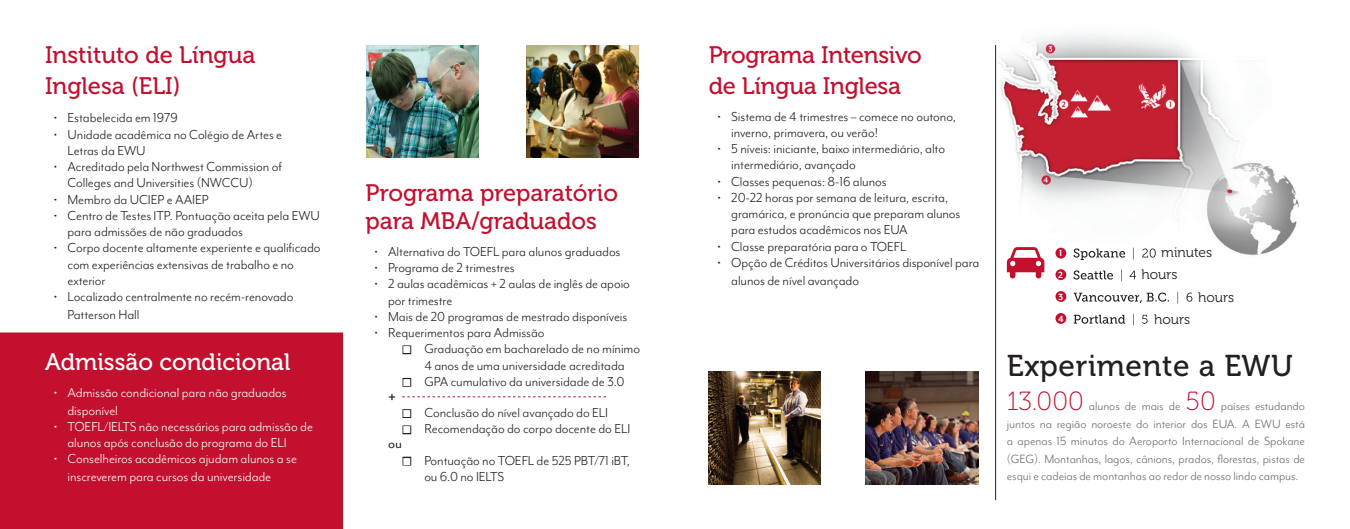
<style>
.page{position:relative;width:1350px;height:529px;background:#fff}
.page>*{position:absolute;margin:0;border:0;box-sizing:border-box;transform-origin:0 0}
.t1{font:30px "Museo 500";letter-spacing:.02em;color:#231f20}
.t2{font:23.75px/31.5px "Museo 500";color:#c3102f}
.t3{font:23.75px "Museo 500";color:#fff}
.t4{font:700 17.5px "Mr Eaves Mod OT";color:#231f20}
.t5{font:15px/16.2px "Mr Eaves Mod OT";letter-spacing:-.005em;color:#231f20}
.t6{font:15px/18px "Mr Eaves Mod OT";letter-spacing:-.005em;color:#fff}
.t7{font:15px "Mr Eaves Mod OT";color:#231f20}
.t8{font:13.75px/17.5px "Mr Eaves Mod OT";letter-spacing:-.005em;color:#6c6d70;text-align:justify}
.t9{font:13.75px "Museo 300";color:#231f20}
.t10{font:700 10.38px "Mr Eaves Mod OT";color:#fff}
.s1{color:#fff}
.s2{font-size:7.5px}
.s3{font-family:"Museo 100";font-size:26.25px;color:#c3102f}
</style>
<div class="page">
<div style="left:0;top:332px;width:343px;height:197px;background:#c3102f"></div>
<img style="left:998px;top:34px;width:301px;height:292px">
<svg style="left:1007px;top:247px;width:37px;height:32px"></svg>
<svg style="left:1074px;top:248px;width:82px;height:12px"></svg>
<div style="left:1055px;top:248px;width:11px;height:10px;background:#c3102f;border-radius:50%"></div>
<svg style="left:1074px;top:269px;width:62px;height:12px"></svg>
<div style="left:1055px;top:269px;width:11px;height:11px;background:#c3102f;border-radius:50%"></div>
<svg style="left:1074px;top:292px;width:118px;height:11px"></svg>
<div style="left:1055px;top:291px;width:11px;height:11px;background:#c3102f;border-radius:50%"></div>
<svg style="left:1074px;top:314px;width:74px;height:11px"></svg>
<div style="left:1055px;top:313px;width:11px;height:11px;background:#c3102f;border-radius:50%"></div>
<div style="left:403px;top:345px;width:8px;height:9px;border:2px solid #231f20"></div>
<div style="left:403px;top:378px;width:8px;height:9px;border:2px solid #231f20"></div>
<div style="left:403px;top:409px;width:8px;height:9px;border:2px solid #231f20"></div>
<div style="left:403px;top:425px;width:8px;height:9px;border:2px solid #231f20"></div>
<div style="left:403px;top:457px;width:8px;height:8px;border:2px solid #231f20"></div>
<img style="left:526px;top:45px;width:113px;height:113px">
<img style="left:367px;top:45px;width:112px;height:112px">
<img style="left:866px;top:371px;width:112px;height:113px">
<img style="left:709px;top:372px;width:112px;height:112px">
<hr style="left:995px;top:45px;width:1px;height:455px;background:#231f20">
<svg style="left:402px;top:396px;width:204px;height:1px"></svg>
<h2 class="t2" style="left:45px;top:39px;width:212px">Instituto de Língua<br>Inglesa (ELI)</h2>
<p class="t5" style="left:54px;top:110px;width:126px">• Estabelecida em 1979</p>
<p class="t5" style="left:68px;top:126px;width:216px;text-indent:-14px">• Unidade acadêmica no Colégio de Artes e<br>Letras da EWU</p>
<p class="t5" style="left:68px;top:159px;width:216px;text-indent:-14px">• Acreditado pela Northwest Commission of<br>Colleges and Universities (NWCCU)</p>
<p class="t5" style="left:54px;top:191px;width:156px">• Membro da UCIEP e AAIEP</p>
<p class="t5" style="left:68px;top:207px;width:254px;text-indent:-14px">• Centro de Testes ITP. Pontuação aceita pela EWU para admissões de não graduados</p>
<p class="t5" style="left:68px;top:240px;width:255px;text-indent:-14px">• Corpo docente altamente experiente e qualificado com experiências extensivas de trabalho e no exterior</p>
<p class="t5" style="left:68px;top:288px;width:227px;line-height:18px;text-indent:-14px">• Localizado centralmente no recém-renovado<br>Patterson Hall</p>
<h2 class="t3" style="left:45px;top:349px;width:247px">Admissão condicional</h2>
<p class="t6" style="left:68px;top:383px;width:221px;text-indent:-14px">• Admissão condicional para não graduados disponível</p>
<p class="t6" style="left:68px;top:418px;width:247px;line-height:16.2px;text-indent:-14px">• TOEFL/IELTS não necessários para admissão de alunos após conclusão do programa do ELI</p>
<p class="t6" style="left:68px;top:450px;width:231px;text-indent:-14px">• Conselheiros acadêmicos ajudam alunos a se inscreverem para cursos da universidade</p>
<h2 class="t2" style="left:366px;top:179px;width:254px;line-height:28.5px">Programa preparatório para MBA/graduados</h2>
<p class="t5" style="left:374px;top:243px;width:248px">• Alternativa do TOEFL para alunos graduados</p>
<p class="t5" style="left:374px;top:259px;width:142px">• Programa de 2 trimestres</p>
<p class="t5" style="left:388px;top:276px;width:243px;text-indent:-14px">• 2 aulas acadêmicas + 2 aulas de inglês de apoio por trimestre</p>
<p class="t5" style="left:374px;top:308px;width:255px">• Mais de 20 programas de mestrado disponíveis</p>
<p class="t5" style="left:374px;top:324px;width:172px">• Requerimentos para Admissão</p>
<p class="t5" style="left:403px;top:341px;width:239px;text-align:center"><span class="s1">■</span> Graduação em bacharelado de no mínimo<br>4 anos de uma universidade acreditada</p>
<p class="t5" style="left:403px;top:373px;width:223px"><span class="s1">■</span> GPA cumulativo da universidade de 3.0</p>
<p class="t4" style="left:388px;top:386px;width:9px">+</p>
<p class="t5" style="left:403px;top:404px;width:206px"><span class="s1">■</span> Conclusão do nível avançado do ELI</p>
<p class="t5" style="left:403px;top:421px;width:229px"><span class="s1">■</span> Recomendação do corpo docente do ELI</p>
<p class="t7" style="left:388px;top:436px;width:15px">ou</p>
<p class="t5" style="left:424px;top:452px;width:207px;text-indent:-21px"><span class="s1">■</span> Pontuação no TOEFL de 525 PBT/71 iBT, ou 6.0 no IELTS</p>
<h2 class="t2" style="left:709px;top:39px;width:215px">Programa Intensivo de Língua Inglesa</h2>
<p class="t5" style="left:731px;top:108px;width:226px;text-indent:-14px">• Sistema de 4 trimestres – comece no outono, inverno, primavera, ou verão!</p>
<p class="t5" style="left:731px;top:141px;width:215px;text-indent:-14px">• 5 níveis: iniciante, baixo intermediário, alto intermediário, avançado</p>
<p class="t5" style="left:718px;top:173px;width:171px">• Classes pequenas: 8-16 alunos</p>
<p class="t5" style="left:731px;top:189px;width:231px;text-indent:-14px">• 20-22 horas por semana de leitura, escrita, gramárica, e pronúncia que preparam alunos para estudos acadêmicos nos EUA</p>
<p class="t5" style="left:718px;top:238px;width:190px">• Classe preparatória para o TOEFL</p>
<p class="t5" style="left:731px;top:253px;width:250px;line-height:18px;text-indent:-14px">• Opção de Créditos Universitários disponível para alunos de nível avançado</p>
<p class="t10" style="left:1059px;top:247px;width:5px">1</p>
<p class="t9" style="left:1161px;top:245px;width:52px">minutes</p>
<p class="t10" style="left:1058px;top:269px;width:6px">2<span class="s2">3</span></p>
<p class="t9" style="left:1141px;top:267px;width:38px">hours</p>
<p class="t10" style="left:1058px;top:291px;width:7px">3<span class="s2">3</span></p>
<p class="t9" style="left:1198px;top:289px;width:38px">hours</p>
<p class="t10" style="left:1058px;top:313px;width:7px">4<span class="s2">3</span></p>
<p class="t9" style="left:1154px;top:311px;width:38px">hours</p>
<h1 class="t1" style="left:1007px;top:349px;width:288px">Experimente a EWU</h1>
<p class="t8" style="left:1007px;top:397px;width:300px"><span class="s3">13.000</span> alunos de mais de <span class="s3">50</span> países estudando juntos na região noroeste do interior dos EUA. A EWU está a apenas 15 minutos do Aeroporto Internacional de Spokane (GEG). Montanhas, lagos, cânions, prados, florestas, pistas de esqui e cadeias de montanhas ao redor de nosso lindo campus.</p>
</div>
